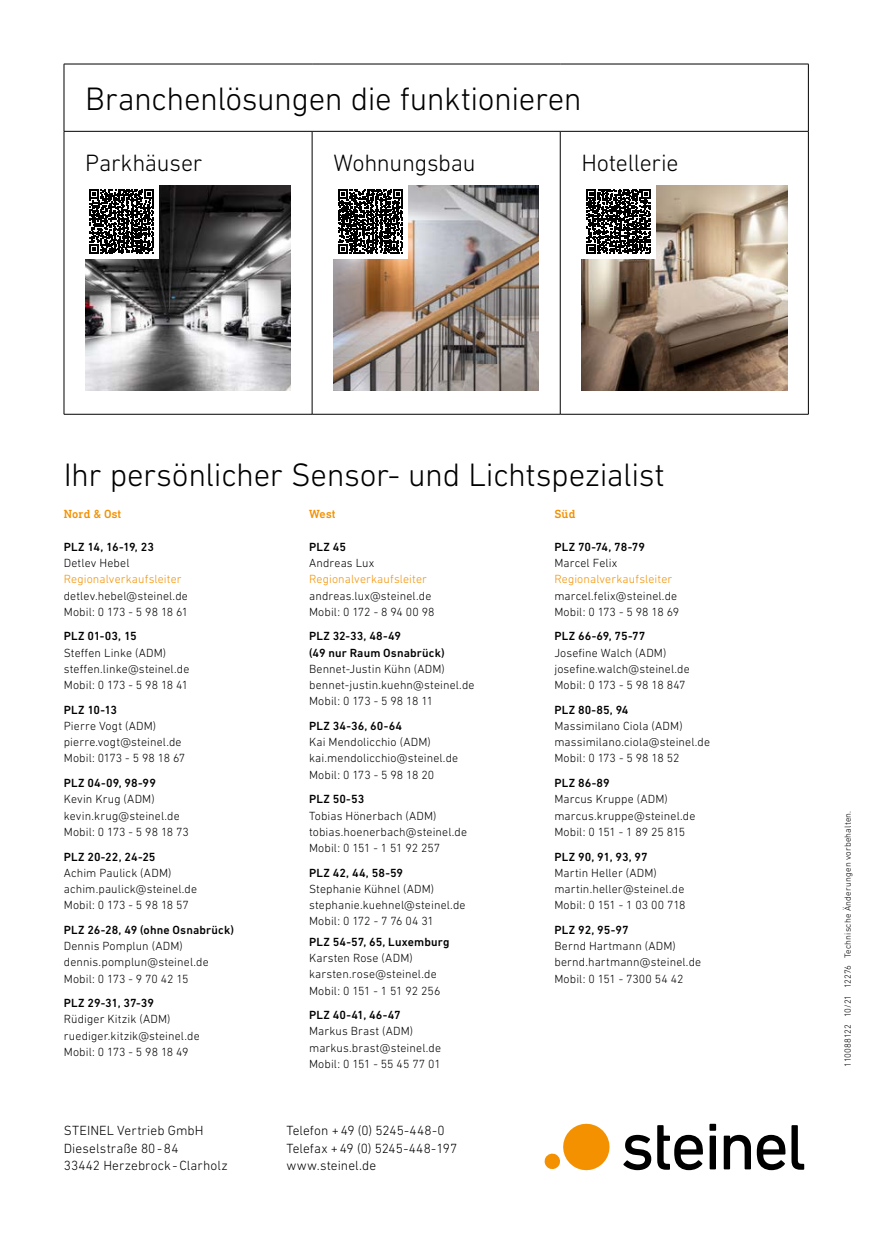
<style>
.page{position:relative;width:872px;height:1234px;background:#fff}
.page>*{position:absolute;margin:0;border:0;box-sizing:border-box;transform-origin:0 0}
.t1{font:300 33px "DIN Next W1 G";letter-spacing:-.015em;color:#000}
.t2{font:300 24px "DIN Next W1 G";letter-spacing:-.015em;color:#000}
.t3{font:300 13.5px/17.5px "DIN Next W1 G";letter-spacing:.005em;color:#000}
.t4{font:300 12px/16.2px "DIN Next W1 G";letter-spacing:.01em;color:#000}
.t5{font:500 12px/16.2px "DIN Next W1 G";letter-spacing:.01em;color:#000}
.t6{font:300 12px "DIN Next W1 G";letter-spacing:.01em;color:#f39100}
.t7{font:500 12px "DIN Next Slab Pro";letter-spacing:.01em;color:#f39100}
.t8{font:500 12px "DIN Next W1 G";letter-spacing:-.02em;color:#000}
.t9{font:300 9px "DIN Next W1 G";letter-spacing:.02em;color:#000}
</style>
<div class="page">
<svg style="left:623px;top:1134px;width:28px;height:35px"></svg>
<svg style="left:657px;top:1125px;width:46px;height:44px"></svg>
<div style="left:709px;top:1135px;width:7px;height:34px;background:#000"></div>
<div style="left:709px;top:1123px;width:7px;height:7px;background:#000"></div>
<svg style="left:723px;top:1134px;width:62px;height:35px"></svg>
<svg style="left:791px;top:1125px;width:13px;height:44px"></svg>
<svg style="left:544px;top:1123px;width:66px;height:46px"></svg>
<hr style="left:64px;top:64px;width:248px;height:1px;background:#000">
<hr style="left:64px;top:64px;width:1px;height:67px;background:#000">
<hr style="left:312px;top:64px;width:248px;height:1px;background:#000">
<hr style="left:560px;top:64px;width:248px;height:1px;background:#000">
<hr style="left:808px;top:64px;width:1px;height:67px;background:#000">
<hr style="left:64px;top:131px;width:248px;height:1px;background:#000">
<hr style="left:64px;top:131px;width:1px;height:283px;background:#000">
<hr style="left:312px;top:131px;width:248px;height:1px;background:#000">
<hr style="left:312px;top:131px;width:1px;height:283px;background:#000">
<hr style="left:560px;top:131px;width:248px;height:1px;background:#000">
<hr style="left:560px;top:131px;width:1px;height:283px;background:#000">
<hr style="left:808px;top:131px;width:1px;height:283px;background:#000">
<hr style="left:64px;top:414px;width:248px;height:1px;background:#000">
<hr style="left:312px;top:414px;width:248px;height:1px;background:#000">
<hr style="left:560px;top:414px;width:248px;height:1px;background:#000">
<img style="left:85px;top:185px;width:206px;height:205px">
<img style="left:333px;top:185px;width:206px;height:205px">
<img style="left:581px;top:185px;width:206px;height:205px">
<div style="left:84px;top:184px;width:75px;height:74px;background:#fff"></div>
<svg style="left:90px;top:189px;width:64px;height:64px"></svg>
<div style="left:333px;top:184px;width:75px;height:74px;background:#fff"></div>
<svg style="left:338px;top:189px;width:64px;height:64px"></svg>
<div style="left:581px;top:184px;width:75px;height:74px;background:#fff"></div>
<svg style="left:587px;top:189px;width:63px;height:64px"></svg>
<h1 class="t1" style="left:85px;top:80px;width:498px">Branchenlösungen die funktionieren</h1>
<h2 class="t2" style="left:85px;top:149px;width:118px">Parkhäuser</h2>
<h2 class="t2" style="left:333px;top:149px;width:144px">Wohnungsbau</h2>
<h2 class="t2" style="left:581px;top:149px;width:98px">Hotellerie</h2>
<h1 class="t1" style="left:64px;top:456px;width:602px">Ihr persönlicher Sensor- und Lichtspezialist</h1>
<p class="t7" style="left:64px;top:507px;width:59px">Nord &amp; Ost</p>
<p class="t8" style="left:64px;top:539px;width:92px">PLZ 14, 16-19, 23</p>
<p class="t4" style="left:64px;top:554px;width:67px">Detlev Hebel</p>
<p class="t6" style="left:64px;top:572px;width:119px">Regionalverkaufsleiter</p>
<p class="t4" style="left:64px;top:587px;width:126px">detlev.hebel@steinel.de<br>Mobil: 0 173 - 5 98 18 61</p>
<p class="t5" style="left:64px;top:628px;width:74px">PLZ 01-03, 15</p>
<p class="t4" style="left:64px;top:644px;width:127px">Steffen Linke (ADM) steffen.linke@steinel.de<br>Mobil: 0 173 - 5 98 18 41</p>
<p class="t5" style="left:64px;top:701px;width:55px">PLZ 10-13</p>
<p class="t4" style="left:64px;top:717px;width:123px">Pierre Vogt (ADM) pierre.vogt@steinel.de<br>Mobil: 0173 - 5 98 18 67</p>
<p class="t5" style="left:64px;top:774px;width:94px">PLZ 04-09, 98-99</p>
<p class="t4" style="left:64px;top:790px;width:127px">Kevin Krug (ADM) kevin.krug@steinel.de<br>Mobil: 0 173 - 5 98 18 73</p>
<p class="t5" style="left:64px;top:848px;width:93px">PLZ 20-22, 24-25</p>
<p class="t4" style="left:64px;top:864px;width:135px">Achim Paulick (ADM) achim.paulick@steinel.de<br>Mobil: 0 173 - 5 98 18 57</p>
<p class="t5" style="left:64px;top:921px;width:172px">PLZ 26-28, 49 (ohne Osnabrück)</p>
<p class="t4" style="left:64px;top:937px;width:146px">Dennis Pomplun (ADM) dennis.pomplun@steinel.de<br>Mobil: 0 173 - 9 70 42 15</p>
<p class="t5" style="left:64px;top:994px;width:92px">PLZ 29-31, 37-39</p>
<p class="t4" style="left:64px;top:1010px;width:137px">Rüdiger Kitzik (ADM) ruediger.kitzik@steinel.de<br>Mobil: 0 173 - 5 98 18 49</p>
<p class="t7" style="left:554px;top:507px;width:23px">Süd</p>
<p class="t5" style="left:554px;top:538px;width:92px">PLZ 70-74, 78-79</p>
<p class="t4" style="left:554px;top:554px;width:65px">Marcel Felix</p>
<p class="t6" style="left:554px;top:572px;width:119px">Regionalverkaufsleiter</p>
<p class="t4" style="left:554px;top:587px;width:126px">marcel.felix@steinel.de<br>Mobil: 0 173 - 5 98 18 69</p>
<p class="t5" style="left:554px;top:628px;width:92px">PLZ 66-69, 75-77</p>
<p class="t4" style="left:554px;top:644px;width:137px">Josefine Walch (ADM) josefine.walch@steinel.de<br>Mobil: 0 173 - 5 98 18 847</p>
<p class="t5" style="left:554px;top:701px;width:76px">PLZ 80-85, 94</p>
<p class="t4" style="left:554px;top:717px;width:157px">Massimilano Ciola (ADM) massimilano.ciola@steinel.de<br>Mobil: 0 173 - 5 98 18 52</p>
<p class="t5" style="left:554px;top:774px;width:57px">PLZ 86-89</p>
<p class="t4" style="left:554px;top:791px;width:143px">Marcus Kruppe (ADM) marcus.kruppe@steinel.de<br>Mobil: 0 151 - 1 89 25 815</p>
<p class="t5" style="left:554px;top:848px;width:95px">PLZ 90, 91, 93, 97</p>
<p class="t4" style="left:554px;top:864px;width:133px">Martin Heller (ADM) martin.heller@steinel.de<br>Mobil: 0 151 - 1 03 00 718</p>
<p class="t5" style="left:554px;top:921px;width:76px">PLZ 92, 95-97</p>
<p class="t4" style="left:554px;top:937px;width:148px">Bernd Hartmann (ADM) bernd.hartmann@steinel.de<br>Mobil: 0 151 - 7300 54 42</p>
<p class="t7" style="left:309px;top:507px;width:28px">West</p>
<p class="t5" style="left:309px;top:538px;width:38px">PLZ 45</p>
<p class="t4" style="left:309px;top:554px;width:67px">Andreas Lux</p>
<p class="t6" style="left:309px;top:572px;width:119px">Regionalverkaufsleiter</p>
<p class="t4" style="left:309px;top:587px;width:127px">andreas.lux@steinel.de<br>Mobil: 0 172 - 8 94 00 98</p>
<p class="t5" style="left:309px;top:628px;width:137px">PLZ 32-33, 48-49<br>(49 nur Raum Osnabrück)</p>
<p class="t4" style="left:309px;top:660px;width:167px">Bennet-Justin Kühn (ADM) bennet-justin.kuehn@steinel.de<br>Mobil: 0 173 - 5 98 18 11</p>
<p class="t5" style="left:309px;top:717px;width:95px">PLZ 34-36, 60-64</p>
<p class="t4" style="left:309px;top:733px;width:151px">Kai Mendolicchio (ADM) kai.mendolicchio@steinel.de<br>Mobil: 0 173 - 5 98 18 20</p>
<p class="t5" style="left:309px;top:791px;width:57px">PLZ 50-53</p>
<p class="t4" style="left:309px;top:807px;width:160px">Tobias Hönerbach (ADM) tobias.hoenerbach@steinel.de<br>Mobil: 0 151 - 1 51 92 257</p>
<p class="t5" style="left:309px;top:864px;width:96px">PLZ 42, 44, 58-59</p>
<p class="t4" style="left:309px;top:880px;width:158px">Stephanie Kühnel (ADM) stephanie.kuehnel@steinel.de<br>Mobil: 0 172 - 7 76 04 31</p>
<p class="t5" style="left:309px;top:933px;width:142px">PLZ 54-57, 65, Luxemburg</p>
<p class="t4" style="left:309px;top:949px;width:133px">Karsten Rose (ADM) karsten.rose@steinel.de<br>Mobil: 0 151 - 1 51 92 256</p>
<p class="t5" style="left:309px;top:1006px;width:93px">PLZ 40-41, 46-47</p>
<p class="t4" style="left:309px;top:1022px;width:133px">Markus Brast (ADM) markus.brast@steinel.de<br>Mobil: 0 151 - 55 45 77 01</p>
<p class="t3" style="left:64px;top:1121px;width:165px">STEINEL Vertrieb GmbH<br>Dieselstraße 80-84<br>33442 Herzebrock-Clarholz</p>
<p class="t3" style="left:286px;top:1121px;width:172px">Telefon +49 (0) 5245-448-0<br>Telefax +49 (0) 5245-448-197 www.steinel.de</p>
<p class="t9" style="left:842px;top:1066px;width:257px;rotate:-90deg">110088122 10/21 12276 Technische Änderungen vorbehalten.</p>
</div>
